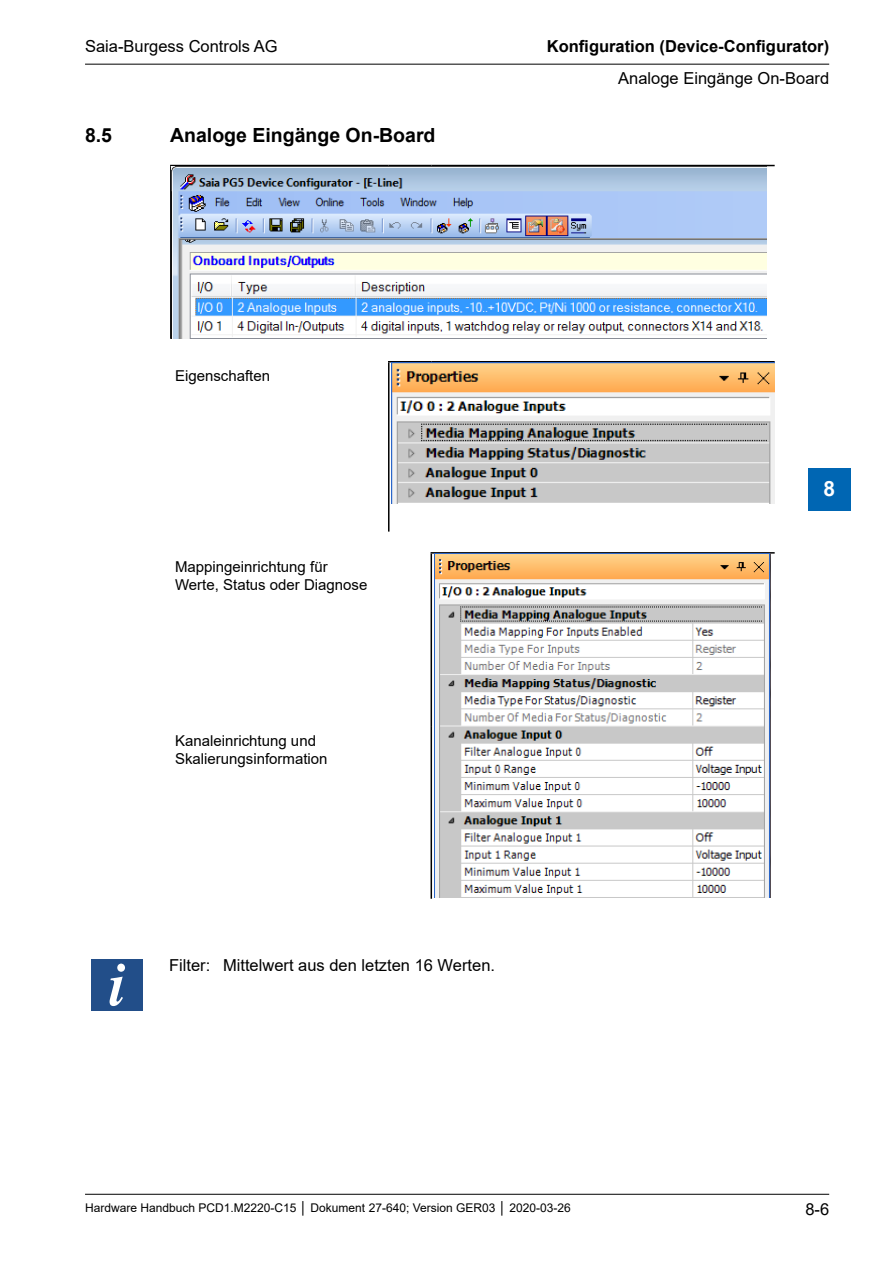
<style>
.page{position:relative;width:893px;height:1263px;background:#fff}
.page>*{position:absolute;margin:0;border:0;box-sizing:border-box;transform-origin:0 0}
.t1{font:700 21px "Arial";color:#fff}
.Ueberschrift_2{font:700 19.5px "Arial";color:#000}
.Fliesstext_linksbuen{font:16.5px "Arial";color:#000}
.t2{font:700 16.5px "Arial";color:#000}
.TextTabelle{font:15px/18px "Arial";color:#000}
.t3{font:12px "Arial";color:#000}
</style>
<div class="page">
<hr style="left:85px;top:64px;width:744px;height:1px;background:#000">
<hr style="left:85px;top:1194px;width:744px;height:1px;background:#000">
<div style="left:808px;top:468px;width:42px;height:42px;background:#0066b3"></div>
<hr style="left:170px;top:165px;width:219px;height:1px;background:#000">
<hr style="left:170px;top:166px;width:2px;height:173px;background:#000">
<hr style="left:389px;top:165px;width:42px;height:1px;background:#000">
<hr style="left:431px;top:165px;width:344px;height:1px;background:#000">
<hr style="left:388px;top:362px;width:1px;height:170px;background:#000">
<hr style="left:431px;top:554px;width:1px;height:173px;background:#000">
<hr style="left:431px;top:727px;width:1px;height:172px;background:#000">
<hr style="left:431px;top:552px;width:344px;height:2px;background:#000">
<hr style="left:388px;top:361px;width:43px;height:1px;background:#000">
<hr style="left:431px;top:361px;width:344px;height:1px;background:#000">
<img style="left:172px;top:166px;width:595px;height:173px">
<img style="left:392px;top:362px;width:383px;height:141px">
<img style="left:435px;top:554px;width:335px;height:343px">
<div style="left:92px;top:959px;width:51px;height:51px;background:#224e89"></div>
<svg style="left:110px;top:963px;width:15px;height:43px"></svg>
<p class="Fliesstext_linksbuen" style="left:85px;top:35px;width:194px">Saia-Burgess Controls AG</p>
<p class="Ueberschrift_2" style="left:85px;top:121px;width:29px">8.5</p>
<p class="Ueberschrift_2" style="left:170px;top:121px;width:267px">Analoge Eingänge On-Board</p>
<p class="t2" style="left:547px;top:35px;width:284px">Konfiguration (Device-Configurator)</p>
<p class="Fliesstext_linksbuen" style="left:618px;top:67px;width:212px">Analoge Eingänge On-Board</p>
<p class="TextTabelle" style="left:175px;top:367px;width:97px">Eigenschaften</p>
<p class="TextTabelle" style="left:175px;top:558px;width:194px">Mappingeinrichtung für<br>Werte, Status oder Diagnose</p>
<p class="TextTabelle" style="left:175px;top:732px;width:154px">Kanaleinrichtung und<br>Skalierungsinformation</p>
<p class="Fliesstext_linksbuen" style="left:169px;top:954px;width:328px">Filter: Mittelwert aus den letzten 16 Werten.</p>
<h1 class="t1" style="left:823px;top:474px;width:13px">8</h1>
<p class="t3" style="left:85px;top:1200px;width:487px">Hardware Handbuch PCD1.M2220-C15 │ Dokument 27-640; Version GER03 │ 2020-03-26</p>
<p class="Fliesstext_linksbuen" style="left:805px;top:1198px;width:25px">8-6</p>
</div>
